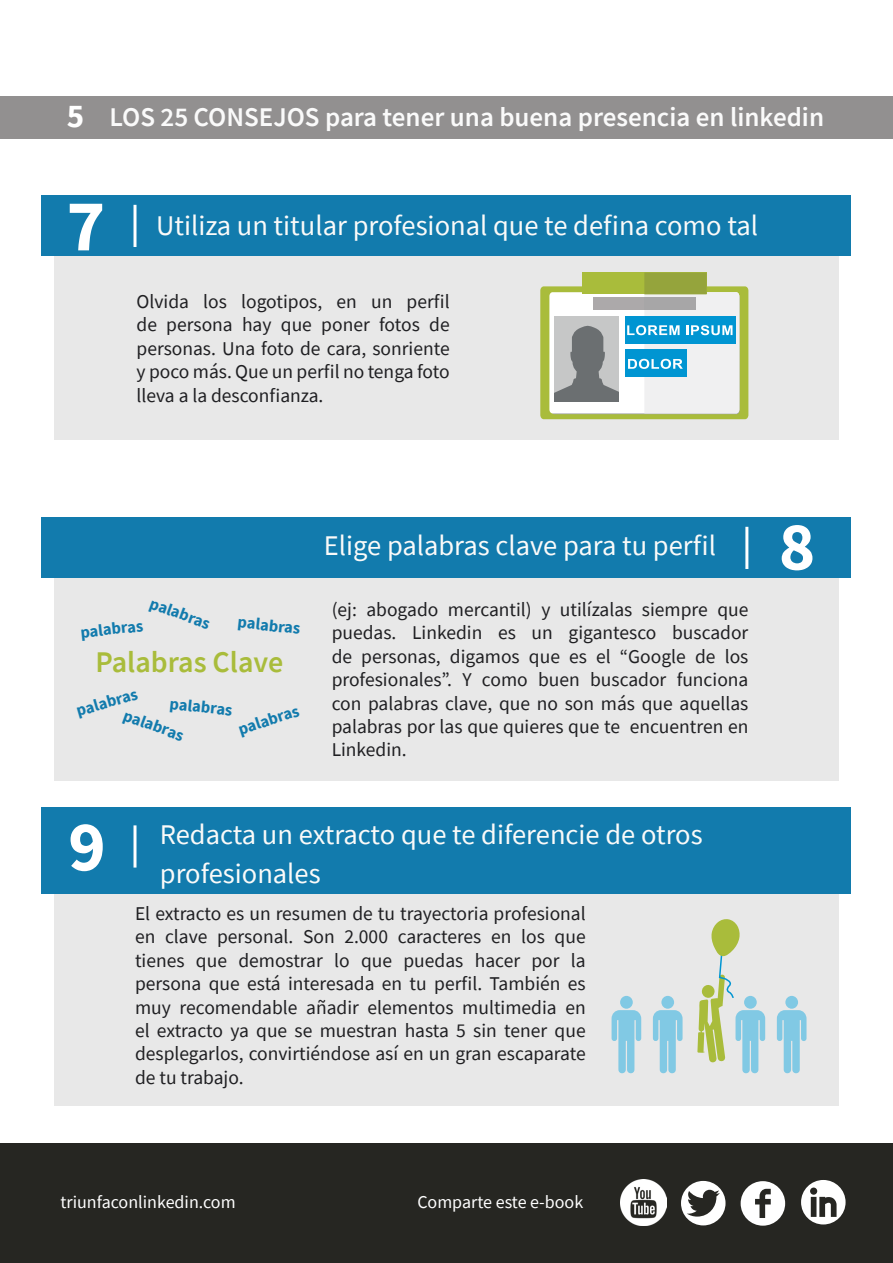
<style>
.page{position:relative;width:893px;height:1263px;background:#fff}
.page>*{position:absolute;margin:0;border:0;box-sizing:border-box;transform-origin:0 0}
.t1{font:700 73.35px "Source Sans Pro";color:#fff}
.t2{font:700 71.25px "Source Sans Pro";color:#fff}
.t3{font:700 68.85px "Source Sans Pro";color:#fff}
.t4{font:700 33px "Source Sans Pro";color:#fff}
.titulo_texto_corrido{font:600 30px "Source Sans Pro";color:#a9bc3b}
.titulo_texto_corrido-2{font:28.5px "Source Sans Pro";color:#fafaf9}
.titulo_texto_corrido-3{font:600 27px "Source Sans Pro";color:#fafafa}
.titulo_texto_corrido-4{font:19.5px/23.4px "Source Sans Pro";color:#1f1f22;text-align:justify}
.t5{font:18px "Source Sans Pro";color:#fff}
.titulo_texto_corrido-5{font:700 16.5px "Source Sans Pro";color:#127bad}
</style>
<div class="page">
<div style="left:0;top:1143px;width:893px;height:119px;background:#262622"></div>
<svg style="left:801px;top:1180px;width:45px;height:44px"></svg>
<svg style="left:681px;top:1181px;width:44px;height:44px"></svg>
<svg style="left:741px;top:1181px;width:44px;height:45px"></svg>
<img style="left:621px;top:1180px;width:46px;height:46px">
<div style="left:0;top:96px;width:893px;height:43px;background:#929090"></div>
<div style="left:54px;top:204px;width:785px;height:236px;background:#e8e8e8"></div>
<div style="left:54px;top:525px;width:785px;height:255px;background:#e8e8e8"></div>
<div style="left:54px;top:850px;width:785px;height:256px;background:#e8e8e8"></div>
<div style="left:41px;top:196px;width:810px;height:60px;background:#127bad"></div>
<div style="left:41px;top:518px;width:810px;height:60px;background:#127bad"></div>
<div style="left:41px;top:808px;width:810px;height:86px;background:#127bad"></div>
<hr style="left:134px;top:205px;width:2px;height:42px;background:#fff">
<hr style="left:745px;top:527px;width:3px;height:42px;background:#fff">
<hr style="left:134px;top:825px;width:2px;height:42px;background:#fff">
<svg style="left:540px;top:273px;width:208px;height:146px"></svg>
<svg style="left:777px;top:996px;width:29px;height:78px"></svg>
<svg style="left:653px;top:996px;width:30px;height:78px"></svg>
<svg style="left:612px;top:996px;width:29px;height:78px"></svg>
<svg style="left:697px;top:919px;width:68px;height:155px"></svg>
<p class="t4" style="left:67px;top:94px;width:19px">5</p>
<p class="titulo_texto_corrido-3" style="left:109px;top:99px;width:716px">LOS 25 CONSEJOS para tener una buena presencia en linkedin</p>
<h1 class="t1" style="left:67px;top:176px;width:40px">7</h1>
<p class="titulo_texto_corrido-2" style="left:156px;top:207px;width:603px">Utiliza un titular profesional que te defina como tal</p>
<p class="titulo_texto_corrido-4" style="left:136px;top:290px;width:315px">Olvida los logotipos, en un perfil de persona hay que poner fotos de personas. Una foto de cara, sonriente y poco más. Que un perfil no tenga foto lleva a la desconfianza.</p>
<p class="titulo_texto_corrido-5" style="left:154px;top:592px;width:64px;rotate:20deg">palabras</p>
<p class="titulo_texto_corrido-5" style="left:239px;top:611px;width:64px;rotate:6deg">palabras</p>
<p class="titulo_texto_corrido" style="left:96px;top:642px;width:189px">Palabras Clave</p>
<p class="titulo_texto_corrido-5" style="left:74px;top:700px;width:64px;rotate:-16deg">palabras</p>
<p class="titulo_texto_corrido-5" style="left:171px;top:692px;width:64px;rotate:6deg">palabras</p>
<p class="titulo_texto_corrido-5" style="left:235px;top:719px;width:64px;rotate:-18deg">palabras</p>
<p class="titulo_texto_corrido-5" style="left:79px;top:621px;width:64px;rotate:-6deg">palabras</p>
<p class="titulo_texto_corrido-5" style="left:128px;top:704px;width:64px;rotate:20deg">palabras</p>
<p class="titulo_texto_corrido-2" style="left:324px;top:527px;width:393px">Elige palabras clave para tu perfil</p>
<p class="titulo_texto_corrido-4" style="left:332px;top:598px;width:418px">(ej: abogado mercantil) y utilízalas siempre que puedas. Linkedin es un gigantesco buscador de personas, digamos que es el “Google de los profesionales”. Y como buen buscador funciona con palabras clave, que no son más que aquellas palabras por las que quieres que te encuentren en Linkedin.</p>
<h2 class="t2" style="left:68px;top:798px;width:39px">9</h2>
<p class="titulo_texto_corrido-2" style="left:160px;top:816px;width:544px">Redacta un extracto que te diferencie de otros</p>
<p class="titulo_texto_corrido-2" style="left:160px;top:855px;width:162px">profesionales</p>
<p class="titulo_texto_corrido-4" style="left:135px;top:902px;width:452px">El extracto es un resumen de tu trayectoria profesional en clave personal. Son 2.000 caracteres en los que tienes que demostrar lo que puedas hacer por la persona que está interesada en tu perfil. También es muy recomendable añadir elementos multimedia en el extracto ya que se muestran hasta 5 sin tener que desplegarlos, convirtiéndose así en un gran escaparate de tu trabajo.</p>
<h3 class="t3" style="left:779px;top:500px;width:38px">8</h3>
<p class="t5" style="left:60px;top:1191px;width:177px">triunfaconlinkedin.com</p>
<p class="t5" style="left:417px;top:1191px;width:167px">Comparte este e-book</p>
</div>
